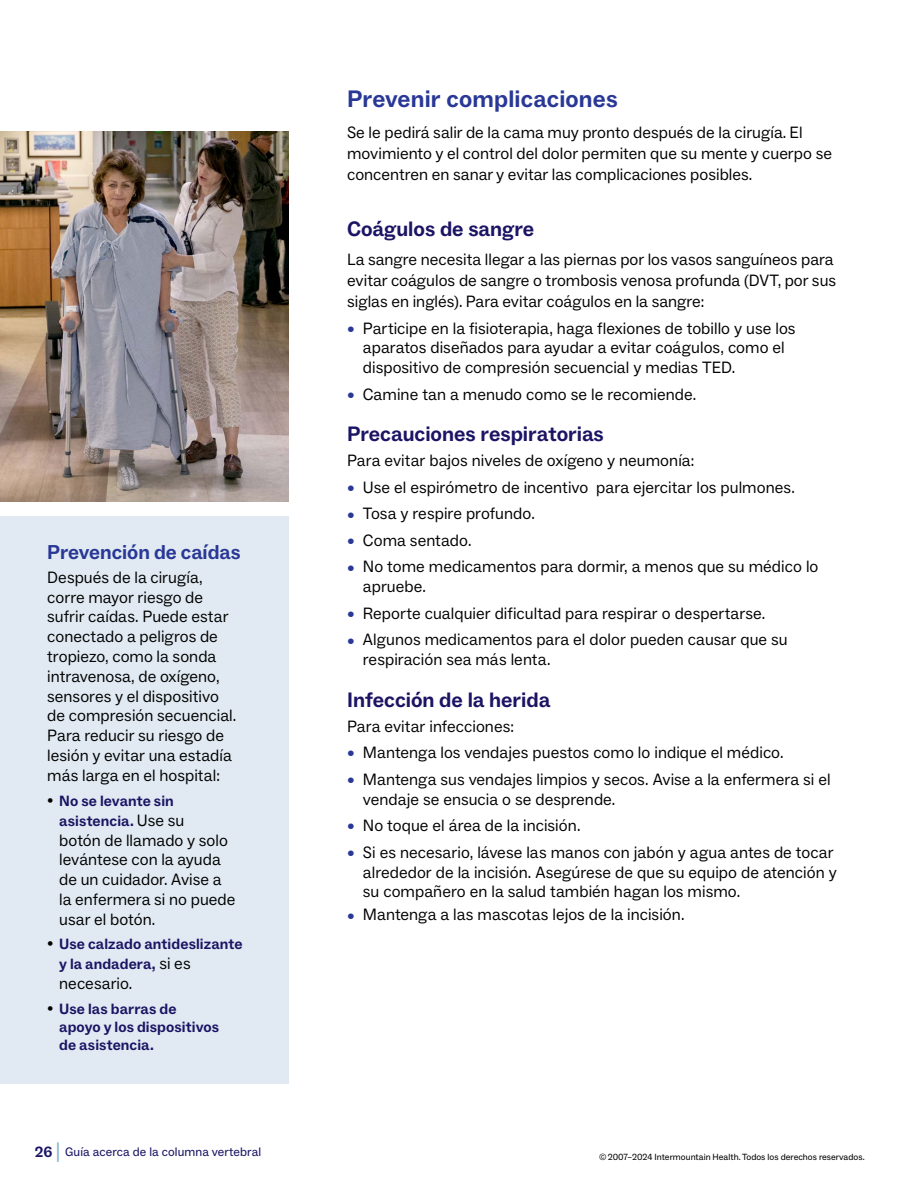
<style>
.page{position:relative;width:918px;height:1188px;background:#fff}
.page>*{position:absolute;margin:0;border:0;box-sizing:border-box;transform-origin:0 0}
.head_2{font:700 24px "ABC Social";letter-spacing:.01em;color:#293896}
.head_3{font:700 21px "ABC Social";color:#1b1464}
.head_1{font:700 20.25px "ABC Social";color:#293896}
.Main_table{font:16.5px/19.8px "ABC Social";letter-spacing:.005em;color:#000}
.Main__p{font:16.5px/21px "ABC Social";color:#000}
.bullet_main{font:16.5px "ABC Social";letter-spacing:.005em;color:#000}
.t1{font:700 15px/19.8px "ABC Social";letter-spacing:.005em;color:#1b1464}
.t2{font:12.3px "ABC Social";letter-spacing:.01em;color:#1b1464}
.t3{font:9px "ABC Social";letter-spacing:.005em;color:#000}
.s1{font-family:"Adobe Garamond Pro";font-weight:400;font-size:16.5px;color:#000}
.s2{font-weight:400;font-size:16.5px;color:#000}
.s3{font-size:13.5px;color:#293896}
.s4{font-weight:700;font-size:15px}
.s5{font-size:19.5px;color:#7cafd1}
</style>
<div class="page">
<img style="left:0;top:132px;width:288px;height:369px">
<div style="left:0;top:516px;width:288px;height:567px;background:#e1eaf2"></div>
<p class="head_1" style="left:47px;top:540px;width:195px">Prevención de caídas</p>
<p class="Main_table" style="left:47px;top:568px;width:191px">Después de la cirugía, corre mayor riesgo de sufrir caídas. Puede estar conectado a peligros de tropiezo, como la sonda intravenosa, de oxígeno, sensores y el dispositivo de compresión secuencial.<br>Para reducir su riesgo de lesión y evitar una estadía más larga en el hospital:</p>
<p class="t1" style="left:59px;top:791px;width:127px;text-indent:-12px"><span class="s1">•</span> No se levante sin asistencia. <span class="s2">Use su</span></p>
<p class="Main_table" style="left:59px;top:830px;width:178px">botón de llamado y solo levántese con la ayuda de un cuidador. Avise a la enfermera si no puede usar el botón.</p>
<p class="t1" style="left:59px;top:935px;width:185px;text-indent:-12px"><span class="s1">•</span> Use calzado antideslizante y la andadera, <span class="s2">si es</span></p>
<p class="Main_table" style="left:59px;top:974px;width:75px">necesario.</p>
<p class="t1" style="left:59px;top:1000px;width:161px;line-height:18px;text-indent:-12px"><span class="s1">•</span> Use las barras de apoyo y los dispositivos de asistencia.</p>
<p class="head_2" style="left:347px;top:85px;width:272px">Prevenir complicaciones</p>
<p class="Main__p" style="left:347px;top:122px;width:486px">Se le pedirá salir de la cama muy pronto después de la cirugía. El movimiento y el control del dolor permiten que su mente y cuerpo se concentren en sanar y evitar las complicaciones posibles.</p>
<p class="head_3" style="left:347px;top:216px;width:189px">Coágulos de sangre</p>
<p class="Main__p" style="left:347px;top:249px;width:491px">La sangre necesita llegar a las piernas por los vasos sanguíneos para evitar coágulos de sangre o trombosis venosa profunda (DVT, por sus siglas en inglés). Para evitar coágulos en la sangre:</p>
<p class="Main_table" style="left:363px;top:318px;width:434px;text-indent:-16px"><span class="s3">•</span> Participe en la fisioterapia, haga flexiones de tobillo y use los aparatos diseñados para ayudar a evitar coágulos, como el dispositivo de compresión secuencial y medias TED.</p>
<p class="Main_table" style="left:347px;top:384px;width:351px"><span class="s3">•</span> Camine tan a menudo como se le recomiende.</p>
<p class="head_3" style="left:347px;top:421px;width:258px">Precauciones respiratorias</p>
<p class="bullet_main" style="left:347px;top:451px;width:349px">Para evitar bajos niveles de oxígeno y neumonía:</p>
<p class="Main_table" style="left:347px;top:478px;width:449px"><span class="s3">•</span> Use el espirómetro de incentivo para ejercitar los pulmones.</p>
<p class="Main_table" style="left:347px;top:504px;width:189px"><span class="s3">•</span> Tosa y respire profundo.</p>
<p class="Main_table" style="left:347px;top:531px;width:126px"><span class="s3">•</span> Coma sentado.</p>
<p class="Main_table" style="left:363px;top:557px;width:457px;text-indent:-16px"><span class="s3">•</span> No tome medicamentos para dormir, a menos que su médico lo apruebe.</p>
<p class="Main_table" style="left:347px;top:604px;width:420px"><span class="s3">•</span> Reporte cualquier dificultad para respirar o despertarse.</p>
<p class="Main_table" style="left:363px;top:630px;width:426px;text-indent:-16px"><span class="s3">•</span> Algunos medicamentos para el dolor pueden causar que su respiración sea más lenta.</p>
<p class="head_3" style="left:347px;top:687px;width:205px">Infección de la herida</p>
<p class="bullet_main" style="left:347px;top:716px;width:168px">Para evitar infecciones:</p>
<p class="Main_table" style="left:347px;top:743px;width:438px"><span class="s3">•</span> Mantenga los vendajes puestos como lo indique el médico.</p>
<p class="Main_table" style="left:363px;top:770px;width:469px;text-indent:-16px"><span class="s3">•</span> Mantenga sus vendajes limpios y secos. Avise a la enfermera si el vendaje se ensucia o se desprende.</p>
<p class="Main_table" style="left:347px;top:816px;width:235px"><span class="s3">•</span> No toque el área de la incisión.</p>
<p class="Main_table" style="left:363px;top:842px;width:475px;text-indent:-16px"><span class="s3">•</span> Si es necesario, lávese las manos con jabón y agua antes de tocar alrededor de la incisión. Asegúrese de que su equipo de atención y su compañero en la salud también hagan los mismo.</p>
<p class="Main_table" style="left:347px;top:905px;width:339px"><span class="s3">•</span> Mantenga a las mascotas lejos de la incisión.</p>
<p class="t2" style="left:35px;top:1145px;width:228px"><span class="s4">26</span> <span class="s5">|</span> Guía acerca de la columna vertebral</p>
<p class="t3" style="left:599px;top:1152px;width:267px">© 2007–2024 Intermountain Health. Todos los derechos reservados.</p>
</div>
